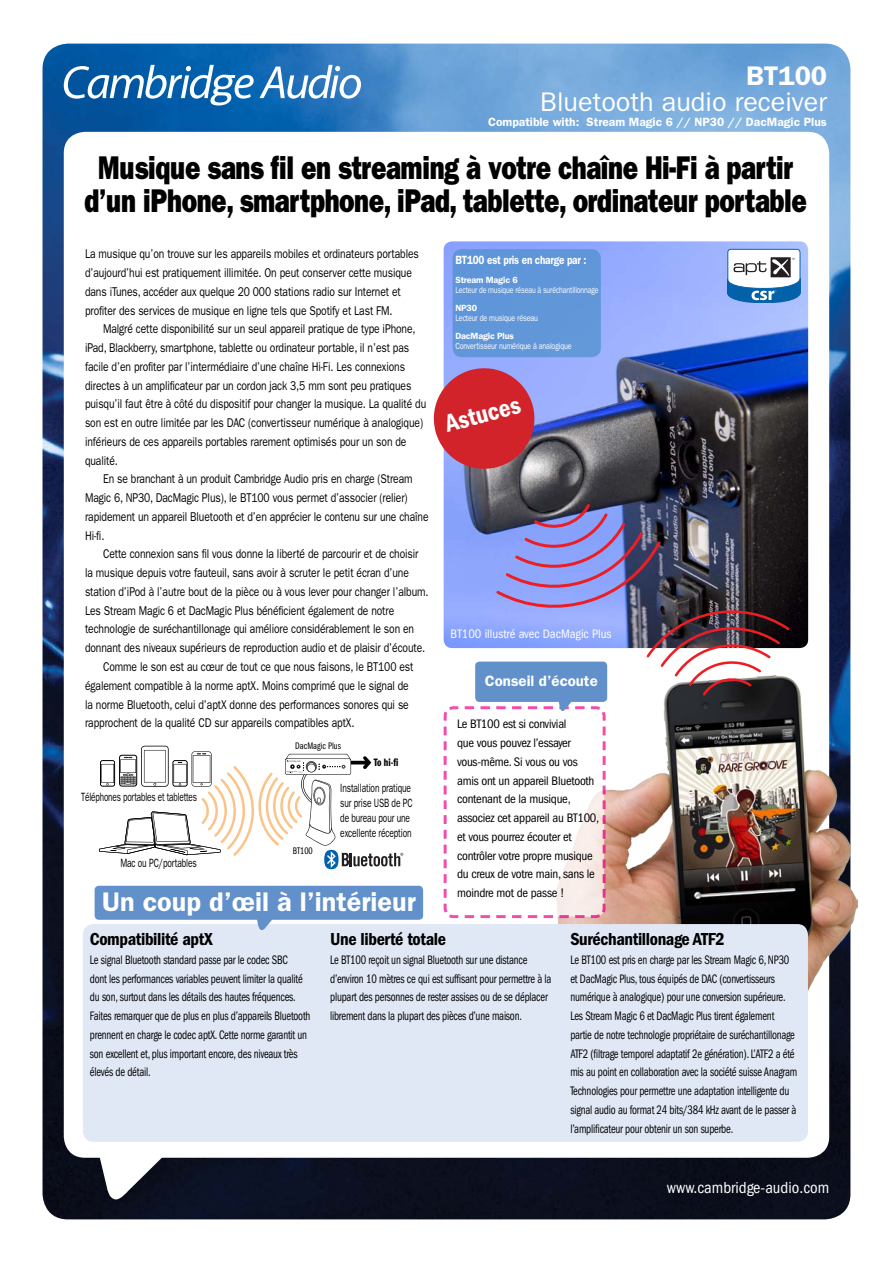
<style>
.page{position:relative;width:893px;height:1263px;background:#fff}
.page>*{position:absolute;margin:0;border:0;box-sizing:border-box;transform-origin:0 0}
.t1{font:800 33px/33px "Franklin Gothic";letter-spacing:-.015em;color:#000;text-align:center;scale:.78 1}
.t2{font:600 27px "Franklin Gothic";color:#fff}
.t3{font:27px "Franklin Gothic";color:#fff}
.t4{font:600 condensed 25.5px "Franklin Gothic";color:#fff}
.t5{font:600 condensed 18px "Franklin Gothic";letter-spacing:-.02em;color:#000}
.t6{font:condensed 16.5px "Franklin Gothic";color:#fff}
.t7{font:600 15px "Franklin Gothic";color:#fff}
.t8{font:12.75px/18.8px "Franklin Gothic";letter-spacing:-.01em;color:#000;scale:.81 1}
.t9{font:condensed 12.75px/18.8px "Franklin Gothic";letter-spacing:-.02em;color:#000;scale:.84 1}
.t10{font:condensed 12.75px/18.8px "Franklin Gothic";letter-spacing:-.02em;color:#000}
.t11{font:condensed 12.75px "Franklin Gothic";color:#fff}
.t12{font:12px/15px "Franklin Gothic";letter-spacing:-.015em;color:#000;scale:.7 1}
.t13{font:600 12px "Franklin Gothic";color:#fff}
.t14{font:12px "Franklin Gothic";letter-spacing:-.015em;color:#000;scale:.68 1}
.t15{font:600 12px "Franklin Gothic";letter-spacing:-.02em;color:#fff;scale:.83 1}
.t16{font:11.1px "Franklin Gothic Demi Cmpr";color:#000}
.t17{font:9.9px/11.1px "Franklin Gothic Book Cmpr";color:#000}
.t18{font:9px "Franklin Gothic";letter-spacing:-.02em;color:#fff;scale:.8 1}
.t19{font:9px "Franklin Gothic";letter-spacing:-.02em;color:#fff;scale:.78 1}
.t20{font:600 9px "Franklin Gothic";letter-spacing:-.02em;color:#fff}
</style>
<div class="page">
<img style="left:43px;top:44px;width:807px;height:1175px">
<div style="left:64px;top:132px;width:765px;height:1026px;background:#fff;border-radius:21px"></div>
<svg style="left:98px;top:1157px;width:73px;height:43px"></svg>
<svg style="left:64px;top:65px;width:297px;height:41px"></svg>
<svg style="left:99px;top:746px;width:304px;height:123px"></svg>
<img style="left:444px;top:241px;width:364px;height:407px">
<div style="left:453px;top:250px;width:147px;height:106px;background:#6097d9;border-radius:9px"></div>
<div style="left:453px;top:249px;width:148px;height:108px;border:2px solid #5091cd;border-radius:9px"></div>
<svg style="left:433px;top:363px;width:107px;height:111px;background:#c35165"></svg>
<svg style="left:727px;top:249px;width:73px;height:54px"></svg>
<img style="left:558px;top:675px;width:300px;height:338px">
<div style="left:83px;top:924px;width:725px;height:218px;background:#e0e8f5;border-radius:11px"></div>
<div style="left:95px;top:886px;width:328px;height:34px;background:#6190cb;border-radius:4px"></div>
<svg style="left:254px;top:919px;width:32px;height:11px"></svg>
<img style="left:443px;top:501px;width:349px;height:418px">
<div style="left:81px;top:792px;width:117px;height:18px;background:#fff"></div>
<div style="left:92px;top:858px;width:115px;height:23px;background:#fff"></div>
<div style="left:340px;top:783px;width:87px;height:60px;background:#fff"></div>
<h2 class="t2" style="left:746px;top:60px;width:82px">BT100</h2>
<h2 class="t3" style="left:540px;top:86px;width:288px">Bluetooth audio receiver</h2>
<p class="t13" style="left:488px;top:115px;width:340px">Compatible with: Stream Magic 6 // NP30 // DacMagic Plus</p>
<h1 class="t1" style="left:84px;top:151px;width:928px">Musique sans fil en streaming à votre chaîne Hi-Fi à partir d’un iPhone, smartphone, iPad, tablette, ordinateur portable</h1>
<p class="t8" style="left:85px;top:245px;width:414px">La musique qu’on trouve sur les appareils mobiles et ordinateurs portables d’aujourd’hui est pratiquement illimitée. On peut conserver cette musique dans iTunes, accéder aux quelque 20 000 stations radio sur Internet et profiter des services de musique en ligne tels que Spotify et Last FM.</p>
<p class="t8" style="left:85px;top:320px;width:423px;text-indent:18px">Malgré cette disponibilité sur un seul appareil pratique de type iPhone, iPad, Blackberry, smartphone, tablette ou ordinateur portable, il n’est pas facile d’en profiter par l’intermédiaire d’une chaîne Hi-Fi. Les connexions directes à un amplificateur par un cordon jack 3,5 mm sont peu pratiques puisqu’il faut être à côté du dispositif pour changer la musique. La qualité du son est en outre limitée par les DAC (convertisseur numérique à analogique) inférieurs de ces appareils portables rarement optimisés pour un son de qualité.</p>
<p class="t8" style="left:85px;top:470px;width:426px;text-indent:18px">En se branchant à un produit Cambridge Audio pris en charge (Stream Magic 6, NP30, DacMagic Plus), le BT100 vous permet d’associer (relier) rapidement un appareil Bluetooth et d’en apprécier le contenu sur une chaîne Hi-fi.</p>
<p class="t8" style="left:103px;top:545px;width:391px">Cette connexion sans fil vous donne la liberté de parcourir et de choisir</p>
<p class="t8" style="left:85px;top:564px;width:401px">la musique depuis votre fauteuil, sans avoir à scruter le petit écran d’une</p>
<p class="t8" style="left:85px;top:582px;width:426px">station d’iPod à l’autre bout de la pièce ou à vous lever pour changer l’album.</p>
<p class="t8" style="left:85px;top:601px;width:383px">Les Stream Magic 6 et DacMagic Plus bénéficient également de notre</p>
<p class="t8" style="left:85px;top:620px;width:408px">technologie de suréchantillonage qui améliore considérablement le son en</p>
<p class="t8" style="left:85px;top:639px;width:422px">donnant des niveaux supérieurs de reproduction audio et de plaisir d’écoute.</p>
<p class="t8" style="left:103px;top:657px;width:385px">Comme le son est au cœur de tout ce que nous faisons, le BT100 est</p>
<p class="t8" style="left:85px;top:676px;width:401px">également compatible à la norme aptX. Moins comprimé que le signal de</p>
<p class="t8" style="left:85px;top:695px;width:401px">la norme Bluetooth, celui d’aptX donne des performances sonores qui se</p>
<p class="t8" style="left:85px;top:714px;width:334px">rapprochent de la qualité CD sur appareils compatibles aptX.</p>
<p class="t14" style="left:81px;top:790px;width:172px">Téléphones portables et tablettes</p>
<p class="t17" style="left:100px;top:793px;width:95px">Mobile phones and tablet PCs</p>
<p class="t12" style="left:120px;top:856px;width:111px">Mac ou PC/portables</p>
<p class="t17" style="left:134px;top:858px;width:33px">Mac or PC</p>
<p class="t17" style="left:295px;top:740px;width:47px">DacMagic Plus</p>
<p class="t16" style="left:374px;top:756px;width:26px">To hi-fi</p>
<p class="t17" style="left:293px;top:845px;width:22px">BT100</p>
<p class="t12" style="left:340px;top:781px;width:105px">Installation pratique sur prise USB de PC de bureau pour une excellente réception</p>
<p class="t17" style="left:342px;top:788px;width:59px">Desktop USB mount for convenience and ultimate reception</p>
<h2 class="t2" style="left:102px;top:886px;width:315px">Un coup d’œil à l’intérieur</h2>
<p class="t15" style="left:455px;top:253px;width:159px">BT100 est pris en charge par :</p>
<p class="t20" style="left:455px;top:274px;width:64px">Stream Magic 6</p>
<p class="t19" style="left:455px;top:285px;width:185px">Lecteur de musique réseau à suréchantillonnage</p>
<p class="t20" style="left:455px;top:302px;width:23px">NP30</p>
<p class="t18" style="left:455px;top:313px;width:105px">Lecteur de musique réseau</p>
<p class="t20" style="left:455px;top:330px;width:60px">DacMagic Plus</p>
<p class="t18" style="left:455px;top:341px;width:147px">Convertisseur numérique à analogique</p>
<h3 class="t4" style="left:442px;top:410px;width:78px;rotate:-15deg">Astuces</h3>
<p class="t11" style="left:451px;top:627px;width:162px">BT100 illustré avec DacMagic Plus</p>
<p class="t7" style="left:485px;top:672px;width:114px">Conseil d’écoute</p>
<p class="t10" style="left:457px;top:715px;width:144px">Le BT100 est si convivial<br>que vous pouvez l’essayer vous-même. Si vous ou vos amis ont un appareil Bluetooth contenant de la musique, associez cet appareil au BT100, et vous pourrez écouter et contrôler votre propre musique du creux de votre main, sans le moindre mot de passe !</p>
<h3 class="t5" style="left:90px;top:929px;width:124px">Compatibilité aptX</h3>
<p class="t9" style="left:90px;top:950px;width:264px">Le signal Bluetooth standard passe par le codec SBC<br>dont les performances variables peuvent limiter la qualité du son, surtout dans les détails des hautes fréquences.<br>Faites remarquer que de plus en plus d’appareils Bluetooth prennent en charge le codec aptX. Cette norme garantit un son excellent et, plus important encore, des niveaux très élevés de détail.</p>
<h3 class="t5" style="left:330px;top:929px;width:117px">Une liberté totale</h3>
<p class="t9" style="left:330px;top:950px;width:265px">Le BT100 reçoit un signal Bluetooth sur une distance d’environ 10 mètres ce qui est suffisant pour permettre à la plupart des personnes de rester assises ou de se déplacer librement dans la plupart des pièces d’une maison.</p>
<h3 class="t5" style="left:570px;top:929px;width:156px">Suréchantillonage ATF2</h3>
<p class="t9" style="left:570px;top:950px;width:272px">Le BT100 est pris en charge par les Stream Magic 6, NP30 et DacMagic Plus, tous équipés de DAC (convertisseurs numérique à analogique) pour une conversion supérieure.<br>Les Stream Magic 6 et DacMagic Plus tirent également partie de notre technologie propriétaire de suréchantillonage ATF2 (filtrage temporel adaptatif 2e génération). L’ATF2 a été mis au point en collaboration avec la société suisse Anagram Technologies pour permettre une adaptation intelligente du signal audio au format 24 bits/384 kHz avant de le passer à l’amplificateur pour obtenir un son superbe.</p>
<p class="t6" style="left:667px;top:1178px;width:164px">www.cambridge-audio.com</p>
</div>
